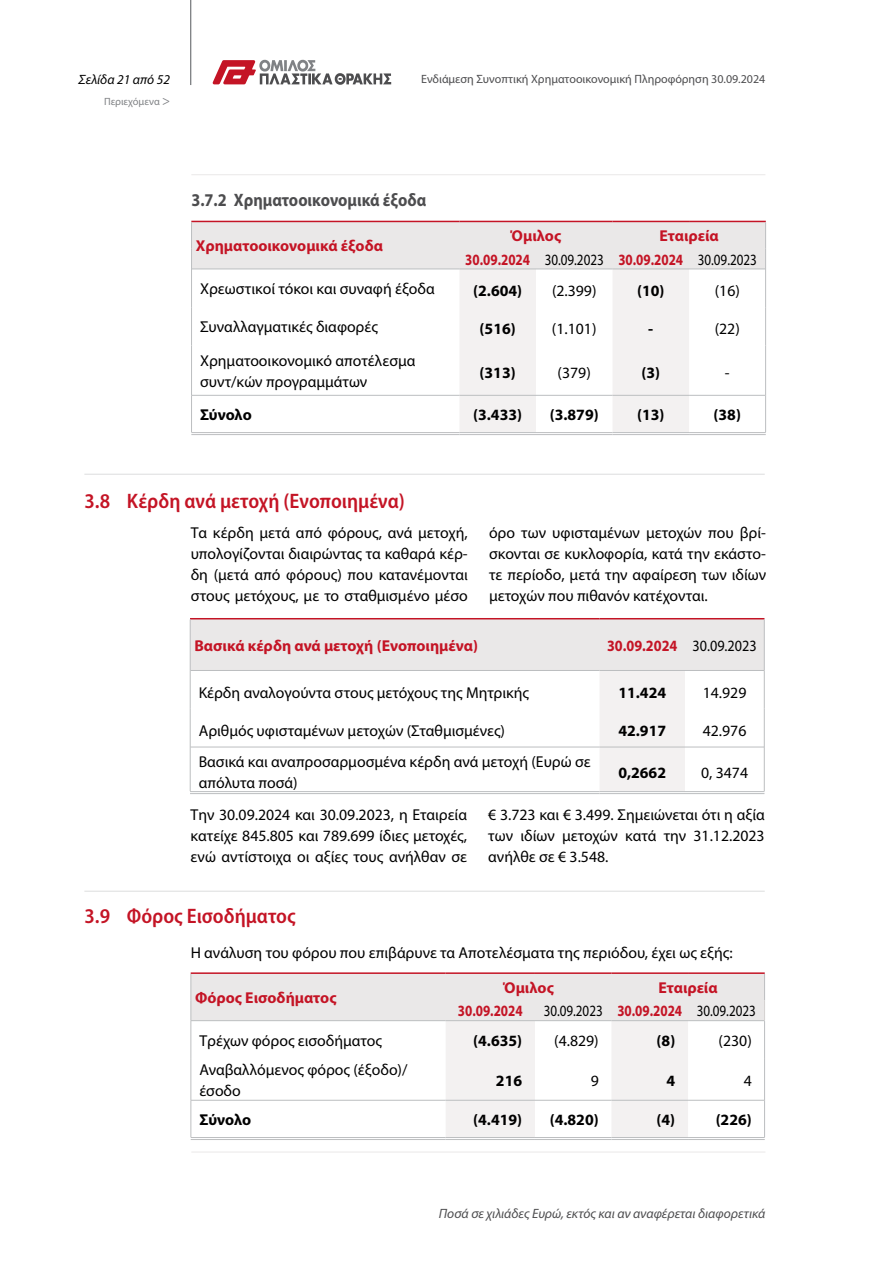
<style>
.page{position:relative;width:893px;height:1263px;background:#fff}
.page>*{position:absolute;margin:0;border:0;box-sizing:border-box;transform-origin:0 0}
.t1{font:600 semi-condensed 21px "Myriad Pro";color:#c41425}
.t2{font:700 18px "Myriad Pro";color:#4d4d4f;scale:.9 1}
.t3{font:15.75px/21px "Myriad Pro";color:#000;text-align:justify}
.t4{font:700 15.75px/23.7px "Myriad Pro";color:#c41425}
.t5{font:700 15.75px "Myriad Pro";color:#000}
.t6{font:15.75px "Myriad Pro";color:#000;scale:.83 1}
.t7{font:700 15.75px "Myriad Pro";color:#c41425;scale:.9 1}
.t8{font:700 15.75px "Myriad Pro";color:#c41425;scale:.83 1}
.t9{font:italic 13.5px "Myriad Pro";color:#4d4d4f}
.t10{font:italic 13.5px "Myriad Pro";color:#000}
.t11{font:12px "Myriad Pro";color:#4d4d4f}
.t12{font:10.5px "Myriad Pro";color:#808285}
.s1{font-size:13.5px}
.s2{font-weight:400;color:#000}
.s3{font-weight:700;color:#c41425}
</style>
<div class="page">
<hr style="left:190px;top:0;width:1px;height:85px;background:#808285">
<hr style="left:191px;top:174px;width:574px;height:1px;background:#eae8e8">
<hr style="left:191px;top:1152px;width:574px;height:1px;background:#eae8e8">
<svg style="left:213px;top:60px;width:178px;height:25px"></svg>
<hr style="left:84px;top:474px;width:681px;height:1px;background:#dcddde">
<svg style="left:191px;top:619px;width:573px;height:172px"></svg>
<hr style="left:190px;top:618px;width:410px;height:1px;background:#c41425">
<hr style="left:600px;top:618px;width:85px;height:1px;background:#c41425">
<hr style="left:685px;top:618px;width:79px;height:1px;background:#c41425">
<hr style="left:190px;top:670px;width:410px;height:1px;background:#bcbec0">
<hr style="left:600px;top:670px;width:85px;height:1px;background:#bcbec0">
<hr style="left:685px;top:670px;width:79px;height:1px;background:#bcbec0">
<hr style="left:190px;top:747px;width:410px;height:1px;background:#bcbec0">
<hr style="left:600px;top:747px;width:85px;height:1px;background:#bcbec0">
<hr style="left:685px;top:747px;width:79px;height:1px;background:#bcbec0">
<hr style="left:190px;top:791px;width:410px;height:1px;background:#bcbec0">
<hr style="left:190px;top:793px;width:410px;height:1px;background:#bcbec0">
<hr style="left:600px;top:791px;width:85px;height:1px;background:#bcbec0">
<hr style="left:600px;top:793px;width:85px;height:1px;background:#bcbec0">
<hr style="left:685px;top:791px;width:79px;height:1px;background:#bcbec0">
<hr style="left:685px;top:793px;width:79px;height:1px;background:#bcbec0">
<hr style="left:190px;top:619px;width:1px;height:51px;background:#bcbec0">
<hr style="left:764px;top:619px;width:1px;height:51px;background:#bcbec0">
<hr style="left:190px;top:670px;width:1px;height:39px;background:#bcbec0">
<hr style="left:764px;top:670px;width:1px;height:39px;background:#bcbec0">
<hr style="left:190px;top:709px;width:1px;height:38px;background:#bcbec0">
<hr style="left:764px;top:709px;width:1px;height:38px;background:#bcbec0">
<hr style="left:190px;top:747px;width:1px;height:44px;background:#bcbec0">
<hr style="left:764px;top:747px;width:1px;height:44px;background:#bcbec0">
<hr style="left:191px;top:434px;width:268px;height:1px;background:#bcbec0">
<hr style="left:459px;top:434px;width:77px;height:1px;background:#bcbec0">
<hr style="left:536px;top:434px;width:76px;height:1px;background:#bcbec0">
<hr style="left:612px;top:434px;width:77px;height:1px;background:#bcbec0">
<hr style="left:689px;top:434px;width:77px;height:1px;background:#bcbec0">
<svg style="left:191px;top:221px;width:575px;height:212px"></svg>
<hr style="left:191px;top:269px;width:1px;height:38px;background:#bcbec0">
<hr style="left:765px;top:269px;width:1px;height:38px;background:#bcbec0">
<hr style="left:191px;top:307px;width:1px;height:38px;background:#bcbec0">
<hr style="left:765px;top:307px;width:1px;height:38px;background:#bcbec0">
<hr style="left:191px;top:345px;width:1px;height:50px;background:#bcbec0">
<hr style="left:765px;top:345px;width:1px;height:50px;background:#bcbec0">
<hr style="left:191px;top:395px;width:1px;height:37px;background:#bcbec0">
<hr style="left:765px;top:395px;width:1px;height:37px;background:#bcbec0">
<hr style="left:84px;top:891px;width:681px;height:1px;background:#dcddde">
<hr style="left:191px;top:972px;width:255px;height:2px;background:#c41425">
<hr style="left:446px;top:972px;width:89px;height:2px;background:#c41425">
<hr style="left:535px;top:972px;width:76px;height:2px;background:#c41425">
<hr style="left:611px;top:972px;width:77px;height:2px;background:#c41425">
<hr style="left:688px;top:972px;width:77px;height:2px;background:#c41425">
<hr style="left:191px;top:1139px;width:255px;height:1px;background:#bcbec0">
<hr style="left:446px;top:1139px;width:89px;height:1px;background:#bcbec0">
<hr style="left:535px;top:1139px;width:76px;height:1px;background:#bcbec0">
<hr style="left:611px;top:1139px;width:77px;height:1px;background:#bcbec0">
<hr style="left:688px;top:1139px;width:77px;height:1px;background:#bcbec0">
<svg style="left:191px;top:973px;width:574px;height:165px"></svg>
<hr style="left:191px;top:1021px;width:1px;height:38px;background:#bcbec0">
<hr style="left:764px;top:1021px;width:1px;height:38px;background:#bcbec0">
<hr style="left:191px;top:1059px;width:1px;height:41px;background:#bcbec0">
<hr style="left:764px;top:1059px;width:1px;height:41px;background:#bcbec0">
<hr style="left:191px;top:1100px;width:1px;height:37px;background:#bcbec0">
<hr style="left:764px;top:1100px;width:1px;height:37px;background:#bcbec0">
<p class="t10" style="left:79px;top:71px;width:93px">Σελίδα 21 από 52</p>
<p class="t12" style="left:104px;top:95px;width:68px">Περιεχόμενα <span class="s1">&gt;</span></p>
<p class="t11" style="left:421px;top:71px;width:346px">Ενδιάμεση Συνοπτική Χρηματοοικονομική Πληροφόρηση 30.09.2024</p>
<p class="t2" style="left:191px;top:188px;width:263px">3.7.2 Χρηματοοικονομικά έξοδα</p>
<p class="t4" style="left:196px;top:233px;width:189px">Χρηματοοικονομικά έξοδα</p>
<p class="t4" style="left:511px;top:223px;width:52px">Όμιλος</p>
<p class="t4" style="left:465px;top:223px;width:293px;text-indent:194px">Εταιρεία<br>30.09.2024 <span class="s2">30.09.2023</span> 30.09.2024 <span class="s2">30.09.2023</span></p>
<p class="t3" style="left:200px;top:278px;width:236px">Χρεωστικοί τόκοι και συναφή έξοδα</p>
<p class="t5" style="left:473px;top:281px;width:50px">(2.604)</p>
<p class="t3" style="left:552px;top:280px;width:46px">(2.399)</p>
<p class="t5" style="left:637px;top:281px;width:29px">(10)</p>
<p class="t3" style="left:715px;top:280px;width:27px">(16)</p>
<p class="t3" style="left:200px;top:316px;width:179px">Συναλλαγματικές διαφορές</p>
<p class="t5" style="left:480px;top:319px;width:38px">(516)</p>
<p class="t3" style="left:552px;top:318px;width:46px">(1.101)</p>
<p class="t5" style="left:648px;top:319px;width:7px">-</p>
<p class="t3" style="left:715px;top:318px;width:27px">(22)</p>
<p class="t3" style="left:200px;top:350px;width:217px">Χρηματοοικονομικό αποτέλεσμα συντ/κών προγραμμάτων</p>
<p class="t5" style="left:480px;top:363px;width:38px">(313)</p>
<p class="t3" style="left:558px;top:362px;width:35px">(379)</p>
<p class="t5" style="left:641px;top:363px;width:20px">(3)</p>
<p class="t3" style="left:725px;top:362px;width:6px">-</p>
<p class="t5" style="left:200px;top:405px;width:53px">Σύνολο</p>
<p class="t5" style="left:473px;top:405px;width:50px">(3.433)</p>
<p class="t5" style="left:550px;top:405px;width:50px">(3.879)</p>
<p class="t5" style="left:637px;top:405px;width:29px">(13)</p>
<p class="t5" style="left:714px;top:405px;width:29px">(38)</p>
<h1 class="t1" style="left:84px;top:489px;width:322px">3.8 Κέρδη ανά μετοχή (Ενοποιημένα)</h1>
<p class="t3" style="left:191px;top:522px;width:279px">Τα κέρδη μετά από φόρους, ανά μετοχή, υπολογίζονται διαιρώντας τα καθαρά κέρ&shy;δη (μετά από φόρους) που κατανέμονται στους μετόχους, με το σταθμισμένο μέσο</p>
<p class="t3" style="left:489px;top:522px;width:279px">όρο των υφισταμένων μετοχών που βρί&shy;σκονται σε κυκλοφορία, κατά την εκάστο&shy;τε περίοδο, μετά την αφαίρεση των ιδίων μετοχών που πιθανόν κατέχονται.</p>
<p class="t4" style="left:194px;top:633px;width:285px">Βασικά κέρδη ανά μετοχή (Ενοποιημένα)</p>
<p class="t7" style="left:607px;top:635px;width:168px">30.09.2024 <span class="s2">30.09.2023</span></p>
<p class="t3" style="left:199px;top:682px;width:332px">Κέρδη αναλογούντα στους μετόχους της Μητρικής</p>
<p class="t5" style="left:618px;top:682px;width:49px">11.424</p>
<p class="t3" style="left:703px;top:682px;width:45px">14.929</p>
<p class="t3" style="left:199px;top:720px;width:308px">Αριθμός υφισταμένων μετοχών (Σταθμισμένες)</p>
<p class="t5" style="left:618px;top:720px;width:49px">42.917</p>
<p class="t3" style="left:703px;top:720px;width:45px">42.976</p>
<p class="t3" style="left:199px;top:751px;width:393px">Βασικά και αναπροσαρμοσμένα κέρδη ανά μετοχή (Ευρώ σε απόλυτα ποσά)</p>
<p class="t5" style="left:618px;top:762px;width:49px">0,2662</p>
<p class="t3" style="left:701px;top:762px;width:48px">0, 3474</p>
<p class="t3" style="left:191px;top:804px;width:278px">Την 30.09.2024 και 30.09.2023, η Εταιρεία κατείχε 845.805 και 789.699 ίδιες μετοχές, ενώ αντίστοιχα οι αξίες τους ανήλθαν σε</p>
<p class="t3" style="left:488px;top:804px;width:278px">€ 3.723 και € 3.499. Σημειώνεται ότι η αξία των ιδίων μετοχών κατά την 31.12.2023 ανήλθε σε € 3.548.</p>
<h1 class="t1" style="left:84px;top:905px;width:213px">3.9 Φόρος Εισοδήματος</h1>
<p class="t3" style="left:191px;top:942px;width:543px">Η ανάλυση του φόρου που επιβάρυνε τα Αποτελέσματα της περιόδου, έχει ως εξής:</p>
<p class="t4" style="left:195px;top:985px;width:143px">Φόρος Εισοδήματος</p>
<p class="t4" style="left:503px;top:975px;width:52px">Όμιλος</p>
<p class="t4" style="left:658px;top:975px;width:61px">Εταιρεία</p>
<p class="t8" style="left:458px;top:1001px;width:80px">30.09.2024</p>
<p class="t6" style="left:544px;top:1001px;width:257px">30.09.2023 <span class="s3">30.09.2024</span> 30.09.2023</p>
<p class="t3" style="left:199px;top:1030px;width:184px">Τρέχων φόρος εισοδήματος</p>
<p class="t5" style="left:473px;top:1030px;width:50px">(4.635)</p>
<p class="t3" style="left:554px;top:1030px;width:46px">(4.829)</p>
<p class="t5" style="left:657px;top:1030px;width:20px">(8)</p>
<p class="t3" style="left:719px;top:1030px;width:35px">(230)</p>
<p class="t3" style="left:199px;top:1059px;width:210px">Αναβαλλόμενος φόρος (έξοδο)/ έσοδο</p>
<p class="t5" style="left:496px;top:1070px;width:28px">216</p>
<p class="t3" style="left:591px;top:1069px;width:10px">9</p>
<p class="t5" style="left:666px;top:1070px;width:10px">4</p>
<p class="t3" style="left:744px;top:1069px;width:10px">4</p>
<p class="t5" style="left:199px;top:1110px;width:53px">Σύνολο</p>
<p class="t5" style="left:473px;top:1110px;width:50px">(4.419)</p>
<p class="t5" style="left:550px;top:1110px;width:50px">(4.820)</p>
<p class="t5" style="left:657px;top:1110px;width:20px">(4)</p>
<p class="t5" style="left:716px;top:1110px;width:38px">(226)</p>
<p class="t9" style="left:439px;top:1205px;width:328px">Ποσά σε χιλιάδες Ευρώ, εκτός και αν αναφέρεται διαφορετικά</p>
</div>
